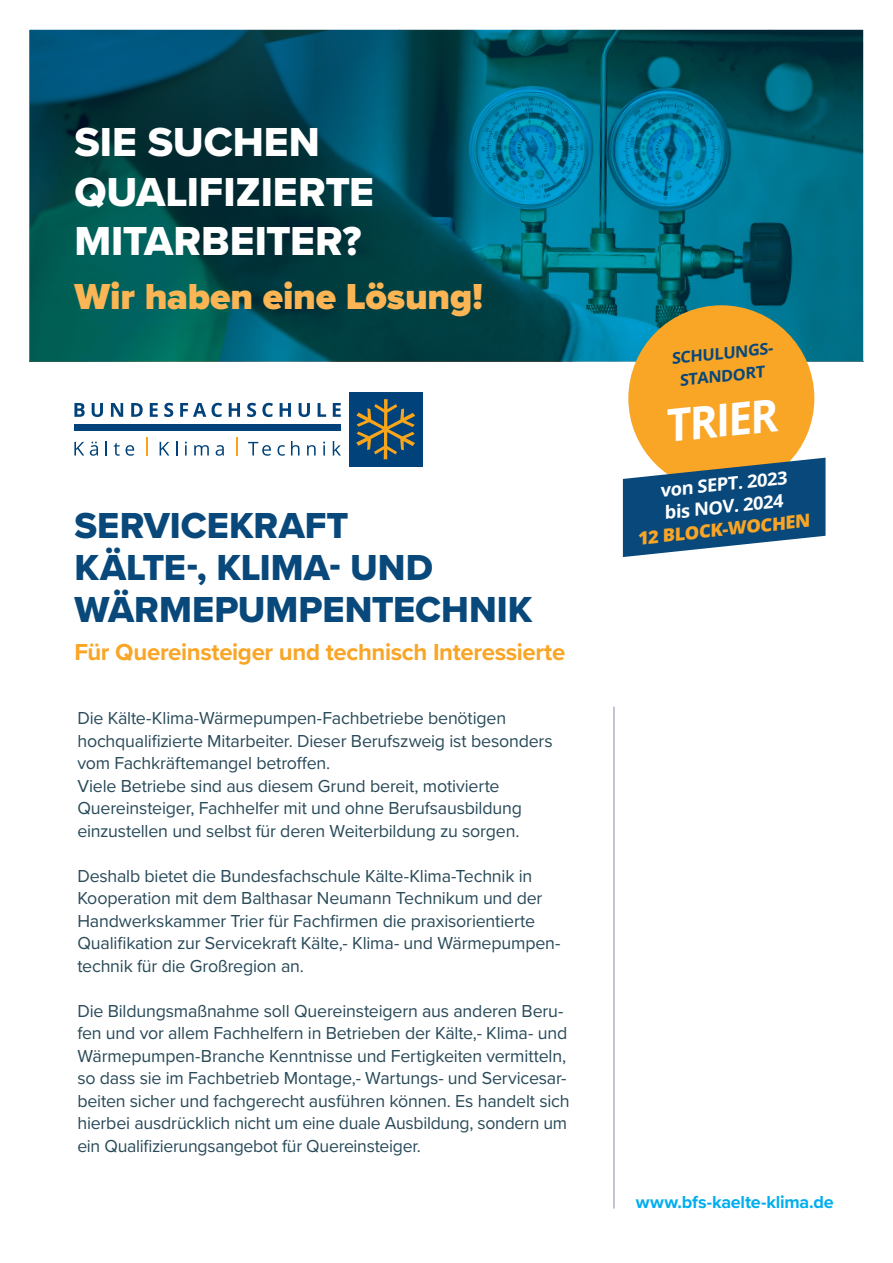
<style>
.page{position:relative;width:893px;height:1263px;background:#fff}
.page>*{position:absolute;margin:0;border:0;box-sizing:border-box;transform-origin:0 0}
.t1{font:700 45px "Open Sans";color:#fff;scale:.95 1}
.t2{font:42px/49.5px "Proxima Nova Extrabld";color:#fff}
.t3{font:37.5px/42px "Proxima Nova Extrabld";color:#08487a}
.t4{font:900 37.5px "Proxima Nova";letter-spacing:-.005em;color:#fbb554}
.t5{font:700 24px "Proxima Nova";letter-spacing:-.015em;color:#f9a526}
.t6{font:18px/22.5px "Proxima Nova";letter-spacing:-.01em;color:#294a59}
.t7{font:700 18px/22.5px "Open Sans";color:#fff}
.t8{font:700 18px "Proxima Nova";letter-spacing:-.01em;color:#00aeef}
.t9{font:800 18px "Open Sans";color:#f9a526}
.t10{font:700 16.05px/22.5px "Open Sans";color:#08487a;text-align:center}
</style>
<div class="page">
<img style="left:810px;top:361px;width:53px;height:1px">
<img style="left:30px;top:361px;width:781px;height:1px">
<img style="left:30px;top:30px;width:358px;height:331px">
<img style="left:388px;top:30px;width:370px;height:331px">
<img style="left:758px;top:30px;width:105px;height:331px">
<div style="left:628px;top:305px;width:186px;height:186px;background:#f9a526;border-radius:50%"></div>
<svg style="left:623px;top:458px;width:202px;height:99px"></svg>
<svg style="left:74px;top:392px;width:349px;height:74px"></svg>
<hr style="left:613px;top:707px;width:2px;height:501px;background:#abb1c8">
<h2 class="t2" style="left:74px;top:117px;width:301px">SIE SUCHEN<br>QUALIFIZIERTE<br>MITARBEITER?</h2>
<h3 class="t4" style="left:74px;top:269px;width:410px">Wir haben eine Lösung!</h3>
<h3 class="t3" style="left:74px;top:504px;width:459px">SERVICEKRAFT<br>KÄLTE-, KLIMA- UND<br>WÄRMEPUMPENTECHNIK</h3>
<h3 class="t5" style="left:74px;top:634px;width:492px">Für Quereinsteiger und technisch Interessierte</h3>
<p class="t6" style="left:77px;top:706px;width:477px">Die Kälte-Klima-Wärmepumpen-Fachbetriebe benötigen hochqualifizierte Mitarbeiter. Dieser Berufszweig ist besonders vom Fachkräftemangel betroffen.<br>Viele Betriebe sind aus diesem Grund bereit, motivierte Quereinsteiger, Fachhelfer mit und ohne Berufsausbildung einzustellen und selbst für deren Weiterbildung zu sorgen.</p>
<p class="t6" style="left:77px;top:864px;width:485px">Deshalb bietet die Bundesfachschule Kälte-Klima-Technik in Kooperation mit dem Balthasar Neumann Technikum und der Handwerkskammer Trier für Fachfirmen die pra xisorientierte Qualifikation zur Servicekraft Kälte,- Klima- und Wärmepumpen&shy;technik für die Großregion an.</p>
<p class="t6" style="left:77px;top:999px;width:494px">Die Bildungsmaßnahme soll Quereinsteigern aus anderen Beru&shy;fen und vor allem Fachhelfern in Betrieben der Kälte,- Klima- und Wärmepumpen-Branche Kenntnisse und Fertigkeiten vermitteln, so dass sie im Fachbetrieb Montage,- Wartungs- und Servicesar&shy;beiten sicher und fachgerecht ausführen können. Es handelt sich hierbei ausdrücklich nicht um eine duale Ausbildung, sondern um ein Qualifizierungsangebot für Quereinsteiger.</p>
<p class="t10" style="left:670px;top:347px;width:106px;rotate:-6deg">SCHULUNGS-<br>STANDORT</p>
<h1 class="t1" style="left:662px;top:394px;width:120px;rotate:-6deg">TRIER</h1>
<p class="t7" style="left:659px;top:479px;width:129px;rotate:-6deg">von SEPT. 2023 bis NOV. 2024</p>
<p class="t9" style="left:636px;top:525px;width:175px;rotate:-6deg">12 BLOCK-WOCHEN</p>
<p class="t8" style="left:636px;top:1188px;width:199px">www.bfs-kaelte-klima.de</p>
</div>
